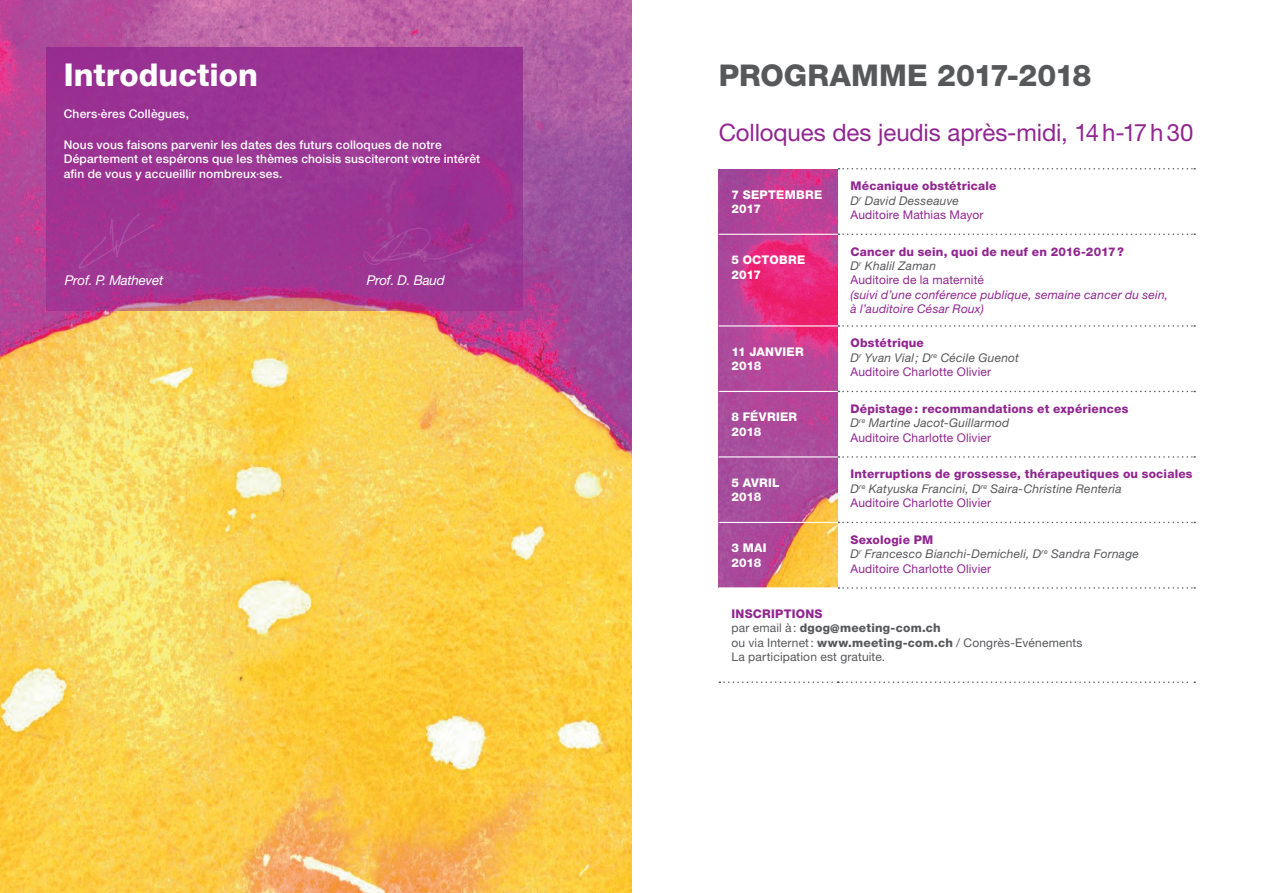
<style>
.page{position:relative;width:1263px;height:893px;background:#fff}
.page>*{position:absolute;margin:0;border:0;box-sizing:border-box;transform-origin:0 0}
.t1{font:800 31.5px "Helvetica Neue LT Std";color:#fff}
.t2{font:800 30px "Helvetica Neue LT Std";color:#57585a}
.t3{font:24px "Helvetica Neue LT Std";letter-spacing:-.005em;color:#90268f}
.t4{font:italic 13.5px "Helvetica Neue LT Std";letter-spacing:-.02em;color:#fff}
.t5{font:800 12px/14.4px "Helvetica Neue LT Std";letter-spacing:.015em;color:#90268f}
.t6{font:500 12px/14.4px "Helvetica Neue LT Std";letter-spacing:.015em;color:#fff}
.t7{font:12px/14.4px "Helvetica Neue LT Std";letter-spacing:.01em;color:#57585a}
.t8{font:italic 12px/14.4px "Helvetica Neue LT Std";letter-spacing:.02em;color:#57585a}
.t9{font:italic 12px/14.4px "Helvetica Neue LT Std";letter-spacing:.02em;color:#90268f}
.t10{font:800 12px/14.4px "Helvetica Neue LT Std";letter-spacing:.02em;color:#fff}
.t11{font:12px/14.4px "Helvetica Neue LT Std";letter-spacing:.01em;color:#90268f}
.s1{font-weight:400;font-style:italic;color:#57585a}
.s2{font-weight:400}
.s3{font-weight:800}
.s4{font-style:italic;color:#57585a}
.s5{font-weight:800;font-style:normal;color:#90268f}
.s6{font-style:normal;color:#90268f}
.s7{font-weight:800;color:#90268f}
</style>
<div class="page">
<img style="left:0;top:0;width:631px;height:893px">
<img style="left:719px;top:169px;width:119px;height:418px">
<svg style="left:47px;top:47px;width:476px;height:263px;background:#9c3592"></svg>
<svg style="left:838px;top:168px;width:357px;height:2px"></svg>
<svg style="left:838px;top:234px;width:357px;height:1px"></svg>
<svg style="left:838px;top:325px;width:357px;height:2px"></svg>
<svg style="left:838px;top:391px;width:357px;height:1px"></svg>
<svg style="left:838px;top:456px;width:357px;height:2px"></svg>
<svg style="left:838px;top:522px;width:357px;height:1px"></svg>
<svg style="left:838px;top:587px;width:357px;height:2px"></svg>
<svg style="left:719px;top:681px;width:476px;height:2px"></svg>
<hr style="left:719px;top:234px;width:119px;height:1px;background:#fff">
<hr style="left:719px;top:325px;width:119px;height:1px;background:#fff">
<hr style="left:719px;top:391px;width:119px;height:1px;background:#fff">
<hr style="left:719px;top:456px;width:119px;height:1px;background:#fff">
<hr style="left:719px;top:522px;width:119px;height:1px;background:#fff">
<img style="left:64px;top:213px;width:93px;height:57px">
<img style="left:361px;top:225px;width:113px;height:42px">
<h1 class="t1" style="left:64px;top:56px;width:196px">Introduction</h1>
<p class="t6" style="left:64px;top:106px;width:127px">Chers·ères Collègues,</p>
<p class="t6" style="left:64px;top:137px;width:418px">Nous vous faisons parvenir les dates des futurs colloques de notre<br>Département et espérons que les thèmes choisis susciteront votre intérêt afin de vous y accueillir nombreux·ses.</p>
<p class="t4" style="left:65px;top:272px;width:100px">Prof. P. Mathevet</p>
<p class="t4" style="left:367px;top:272px;width:80px">Prof. D. Baud</p>
<h2 class="t2" style="left:719px;top:58px;width:374px">PROGRAMME 2017-2018</h2>
<h3 class="t3" style="left:719px;top:118px;width:476px">Colloques des jeudis après-midi, 14h-17h30</h3>
<p class="t10" style="left:731px;top:187px;width:92px">7 SEPTEMBRE<br>2017</p>
<p class="t5" style="left:850px;top:179px;width:147px">Mécanique obstétricale<br><span class="s1">D</span><sup>r</sup> <span class="s1">David Desseauve<br></span><span class="s2">Auditoire Mathias Mayor</span></p>
<p class="t10" style="left:731px;top:253px;width:75px">5 OCTOBRE<br>2017</p>
<p class="t5" style="left:850px;top:244px;width:275px">Cancer du sein, quoi de neuf en 2016-2017?<br><span class="s1">D</span><sup>r</sup> <span class="s1">Khalil Zaman<br></span><span class="s2">Auditoire de la maternité</span></p>
<p class="t9" style="left:850px;top:287px;width:319px">(suivi d’une conférence publique, semaine cancer du sein, à l’auditoire César Roux)</p>
<p class="t10" style="left:731px;top:344px;width:74px">11 JANVIER<br>2018</p>
<p class="t11" style="left:850px;top:336px;width:170px"><span class="s3">Obstétrique<br></span><span class="s4">D</span><sup>r</sup> <span class="s4">Yvan Vial; D</span><sup>re</sup> <span class="s4">Cécile Guenot<br></span>Auditoire Charlotte Olivier</p>
<p class="t10" style="left:731px;top:410px;width:67px">8 FÉVRIER<br>2018</p>
<p class="t5" style="left:850px;top:401px;width:279px">Dépistage: recommandations et expériences<br><span class="s1">D</span><sup>re</sup> <span class="s1">Martine Jacot-Guillarmod<br></span><span class="s2">Auditoire Charlotte Olivier</span></p>
<p class="t10" style="left:731px;top:475px;width:50px">5 AVRIL<br>2018</p>
<p class="t5" style="left:850px;top:467px;width:344px">Interruptions de grossesse, thérapeutiques ou sociales<br><span class="s1">D</span><sup>re</sup> <span class="s1">Katyuska Francini, D</span><sup>re</sup> <span class="s1">Saira-Christine Renteria<br></span><span class="s2">Auditoire Charlotte Olivier</span></p>
<p class="t10" style="left:731px;top:541px;width:37px">3 MAI<br>2018</p>
<p class="t8" style="left:850px;top:532px;width:290px"><span class="s5">Sexologie PM<br></span>D<sup>r</sup> Francesco Bianchi-Demicheli, D<sup>re</sup> Sandra Fornage<br><span class="s6">Auditoire Charlotte Olivier</span></p>
<p class="t7" style="left:731px;top:606px;width:353px"><span class="s7">INSCRIPTIONS<br></span>par email à: <span class="s3">dgog@meeting-com.ch<br></span>ou via Internet: <span class="s3">www.meeting-com.ch</span> / Congrès-Evénements La participation est gratuite.</p>
</div>
